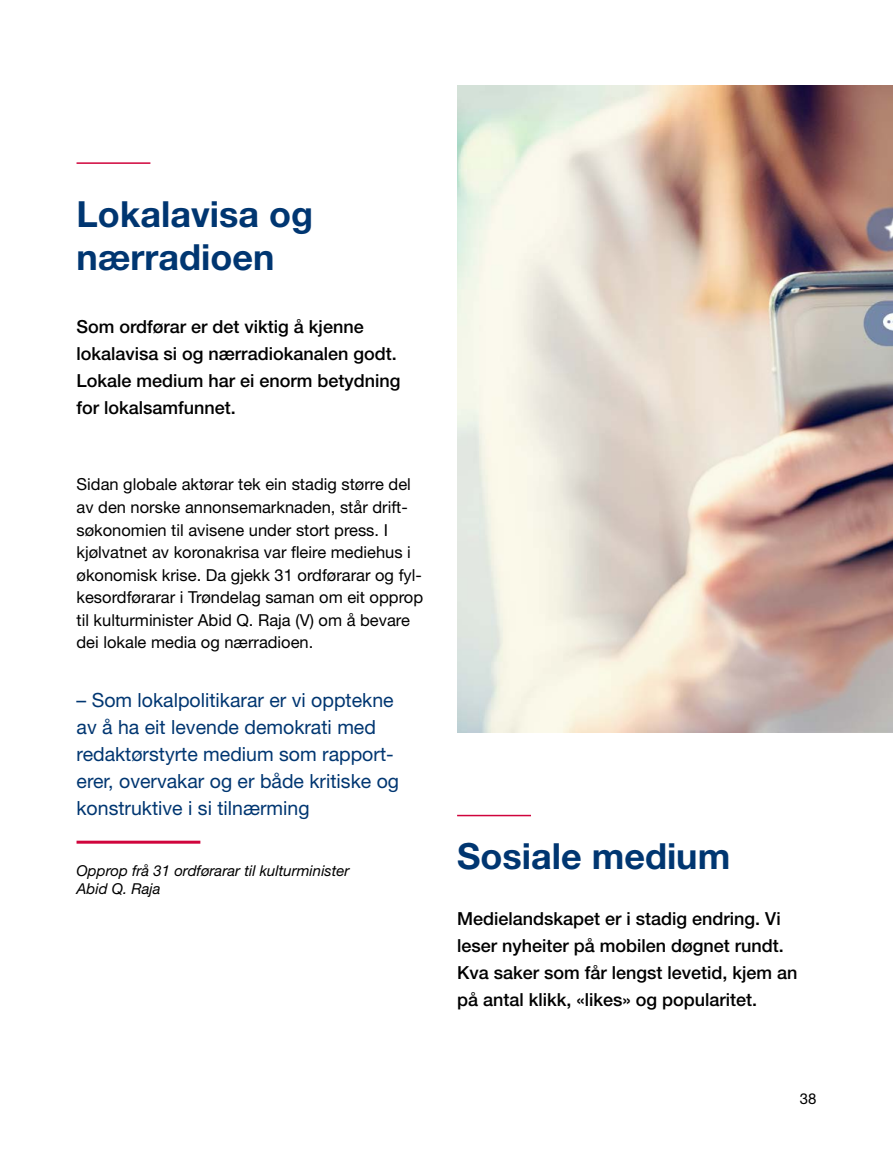
<style>
.page{position:relative;width:893px;height:1149px;background:#fff}
.page>*{position:absolute;margin:0;border:0;box-sizing:border-box;transform-origin:0 0}
.t1{font:700 36px/43.2px "Helvetica Neue LT Pro";color:#003671}
.t2{font:19.5px/27px "Helvetica Neue LT Pro";color:#003671}
.t3{font:500 18px/27px "Helvetica Neue LT Pro";color:#000}
.t4{font:16.5px/22.5px "Helvetica Neue LT Pro";color:#000}
.t5{font:italic 15px/18px "Helvetica Neue LT Pro";color:#000}
.t6{font:15px "Helvetica Neue LT Pro";color:#000}
</style>
<div class="page">
<img style="left:457px;top:85px;width:436px;height:647px">
<hr style="left:77px;top:840px;width:123px;height:3px;background:#d0043c">
<hr style="left:77px;top:162px;width:73px;height:2px;background:#d0043c">
<hr style="left:457px;top:814px;width:74px;height:2px;background:#d0043c">
<h1 class="t1" style="left:77px;top:191px;width:238px">Lokalavisa og nærradioen</h1>
<p class="t3" style="left:77px;top:313px;width:326px">Som ordførar er det viktig å kjenne lokalavisa si og nærradiokanalen godt.<br>Lokale medium har ei enorm betydning for lokalsamfunnet.</p>
<p class="t4" style="left:77px;top:473px;width:348px">Sidan globale aktørar tek ein stadig større del av den norske annonsemarknaden, står drift&shy;søkonomien til avisene under stort press. I kjølvatnet av koronakrisa var fleire mediehus i økonomisk krise. Da gjekk 31 ordførarar og fyl&shy;kesordførarar i Trøndelag saman om eit opprop til kulturminister Abid Q. Raja (V) om å bevare dei lokale media og nærradioen.</p>
<p class="t2" style="left:77px;top:686px;width:324px">– Som lokalpolitikarar er vi opptekne av å ha eit levende demokrati med redaktørstyrte medium som rapport&shy;erer, overvakar og er både kritiske og konstruktive i si tilnærming</p>
<p class="t5" style="left:77px;top:860px;width:275px">Opprop frå 31 ordførarar til kulturminister<br>Abid Q. Raja</p>
<h1 class="t1" style="left:457px;top:833px;width:275px">Sosiale medium</h1>
<p class="t3" style="left:457px;top:904px;width:342px">Medielandskapet er i stadig endring. Vi leser nyheiter på mobilen døgnet rundt.<br>Kva saker som får lengst levetid, kjem an på antal klikk, «likes» og popularitet.</p>
<p class="t6" style="left:800px;top:1088px;width:18px">38</p>
</div>
